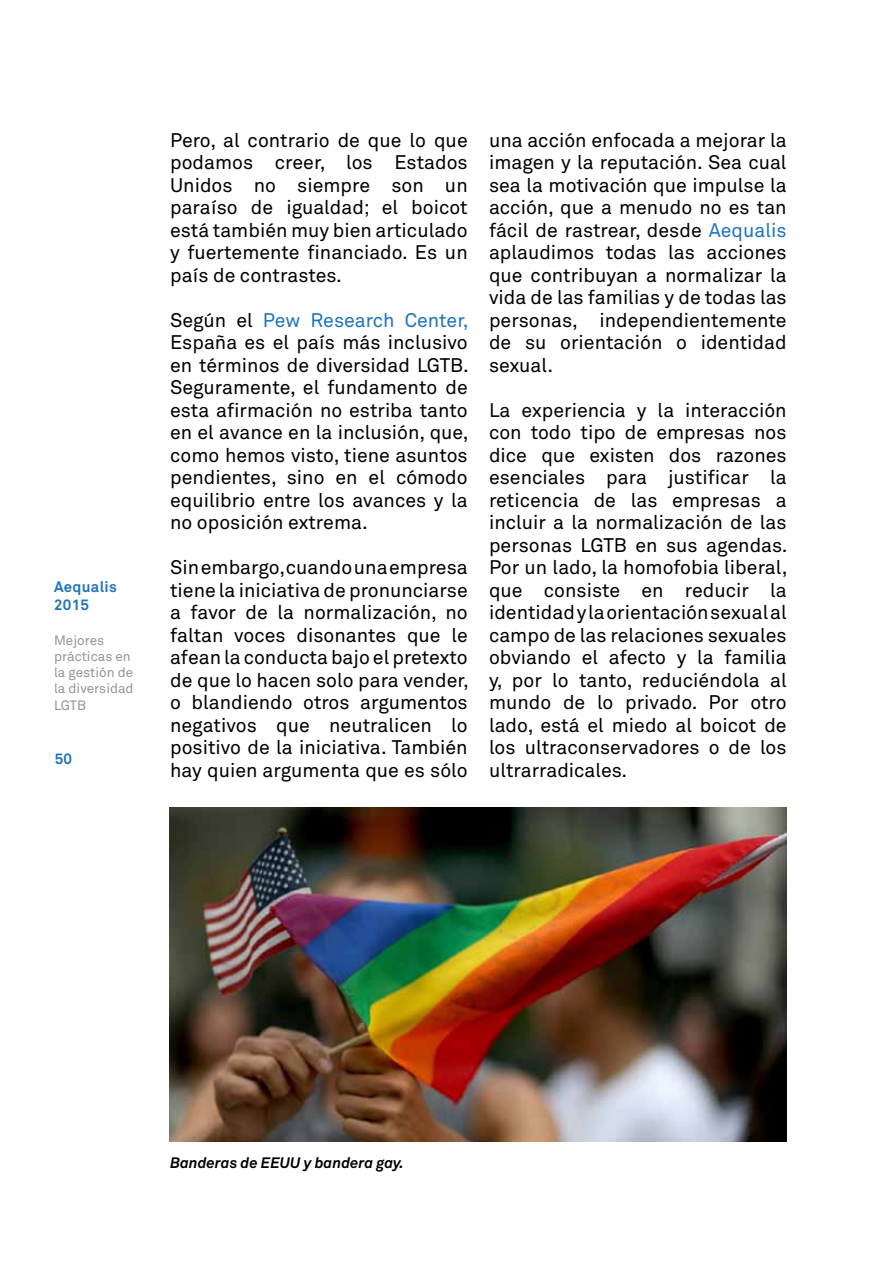
<style>
.page{position:relative;width:893px;height:1263px;background:#fff}
.page>*{position:absolute;margin:0;border:0;box-sizing:border-box;transform-origin:0 0}
.t1{font:19.5px/22.5px "Akkurat";color:#000;text-align:justify}
.t2{font:italic 700 15px "Akkurat";color:#000}
.t3{font:700 15px/18px "Akkurat";letter-spacing:.02em;color:#1e74bb}
.t4{font:13.5px/16.2px "Akkurat";color:#939598}
.s1{color:#1e74bb}
</style>
<div class="page">
<img style="left:170px;top:808px;width:617px;height:333px">
<p class="t3" style="left:54px;top:577px;width:64px">Aequalis<br>2015</p>
<p class="t4" style="left:54px;top:632px;width:81px">Mejores prácticas en la gestión de la diversidad<br>LGTB</p>
<p class="t3" style="left:55px;top:750px;width:19px">50</p>
<p class="t1" style="left:170px;top:129px;width:299px">Pero, al contrario de que lo que podamos creer, los Estados Unidos no siempre son un paraíso de igualdad; el boicot está también muy bien articulado y fuertemente financiado. Es un país de contrastes.</p>
<p class="t1" style="left:170px;top:309px;width:300px">Según el <span class="s1">Pew Research Center, </span>España es el país más inclusivo en términos de diversidad LGTB.<br>Seguramente, el fundamento de esta afirmación no estriba tanto en el avance en la inclusión, que, como hemos visto, tiene asuntos pendientes, sino en el cómodo equilibrio entre los avances y la no oposición extrema.</p>
<p class="t1" style="left:170px;top:557px;width:300px">Sin embargo, cuando una empresa tiene la iniciativa de pronunciarse a favor de la normalización, no faltan voces disonantes que le afean la conducta bajo el pretexto de que lo hacen solo para vender, o blandiendo otros argumentos negativos que neutralicen lo positivo de la iniciativa. También hay quien argumenta que es sólo</p>
<p class="t1" style="left:489px;top:129px;width:299px">una acción enfocada a mejorar la imagen y la reputación. Sea cual sea la motivación que impulse la acción, que a menudo no es tan fácil de rastrear, desde <span class="s1">Aequalis </span>aplaudimos todas las acciones que contribuyan a normalizar la vida de las familias y de todas las personas, independientemente de su orientación o identidad sexual.</p>
<p class="t1" style="left:489px;top:399px;width:300px">La experiencia y la interacción con todo tipo de empresas nos dice que existen dos razones esenciales para justificar la reticencia de las empresas a incluir a la normalización de las personas LGTB en sus agendas.<br>Por un lado, la homofobia liberal, que consiste en reducir la identidad y la orientación sexual al campo de las relaciones sexuales obviando el afecto y la familia y, por lo tanto, reduciéndola al mundo de lo privado. Por otro lado, está el miedo al boicot de los ultraconservadores o de los ultrarradicales.</p>
<p class="t2" style="left:170px;top:1153px;width:235px">Banderas de EEUU y bandera gay.</p>
</div>
